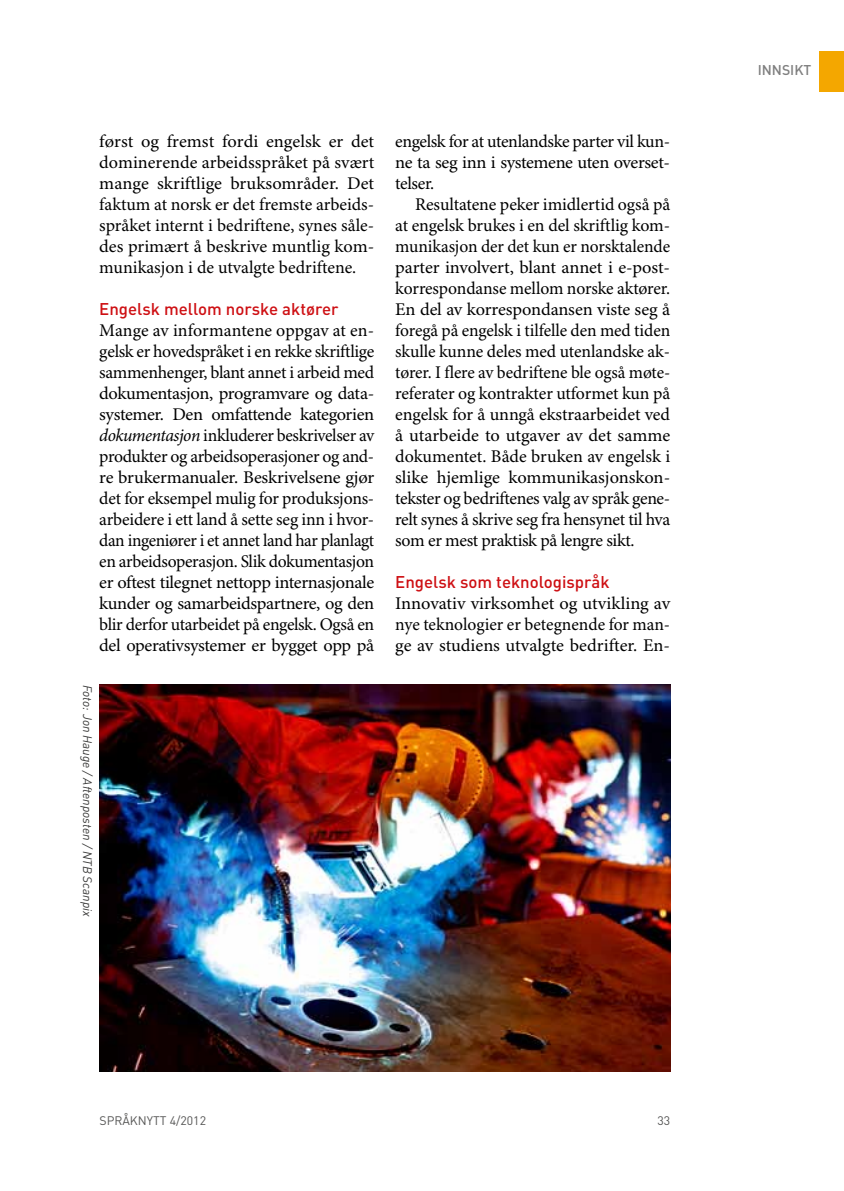
<style>
.page{position:relative;width:844px;height:1191px;background:#fff}
.page>*{position:absolute;margin:0;border:0;box-sizing:border-box;transform-origin:0 0}
.t1{font:17.85px/21px "Minion Pro";letter-spacing:-.01em;color:#000;text-align:justify}
.t2{font:500 16.8px "DIN";color:#ce0f13}
.t3{font:500 14px "DIN";color:#7f7f7f}
.t4{font:italic 12.25px "DIN";color:#3a3a39}
.t5{font:12.25px "DIN";color:#565655}
.s1{font-style:italic}
</style>
<div class="page">
<div style="left:819px;top:51px;width:24px;height:41px;background:#f4a700"></div>
<img style="left:99px;top:685px;width:571px;height:386px">
<p class="t1" style="left:99px;top:132px;width:276px">først og fremst fordi engelsk er det dominerende arbeidsspråket på svært mange skriftlige bruksområder. Det faktum at norsk er det fremste arbeids&shy;språket internt i bedriftene, synes såle&shy;des primært å beskrive muntlig kom&shy;munikasjon i de utvalgte bedriftene.</p>
<p class="t2" style="left:99px;top:298px;width:240px">Engelsk mellom norske aktører</p>
<p class="t1" style="left:99px;top:321px;width:276px">Mange av informantene oppgav at en&shy;gelsk er hovedspråket i en rekke skriftlige sammenhenger, blant annet i arbeid med dokumentasjon, programvare og data&shy;systemer. Den omfattende kategorien <span class="s1">dokumentasjon</span> inkluderer beskrivelser av produkter og arbeidsoperasjoner og and&shy;re brukermanualer. Beskrivelsene gjør det for eksempel mulig for produksjons&shy;arbeidere i ett land å sette seg inn i hvor&shy;dan ingeniører i et annet land har planlagt en arbeidsoperasjon. Slik dokumentasjon er oftest tilegnet nettopp internasjonale kunder og samarbeidspartnere, og den blir derfor utarbeidet på engelsk. Også en del operativsystemer er bygget opp på</p>
<p class="t4" style="left:95px;top:685px;width:233px;rotate:90deg">Foto: Jon Hauge / Aftenposten / NTB Scanpix</p>
<p class="t1" style="left:395px;top:132px;width:276px">engelsk for at utenlandske parter vil kun&shy;ne ta seg inn i systemene uten overset&shy;telser.</p>
<p class="t1" style="left:395px;top:195px;width:276px;text-align:left;text-indent:20px">Resultatene peker imidlertid også på at engelsk brukes i en del skriftlig kom&shy;munikasjon der det kun er norsktalende parter involvert, blant annet i e-post&shy;korrespondanse mellom norske aktører.<br>En del av korrespondansen viste seg å foregå på engelsk i tilfelle den med tiden skulle kunne deles med utenlandske ak&shy;tører. I flere av bedriftene ble også møte&shy;referater og kontrakter utformet kun på engelsk for å unngå ekstraarbeidet ved å utarbeide to utgaver av det samme dokumentet. Både bruken av engelsk i slike hjemlige kommunikasjonskon&shy;tekster og bedriftenes valg av språk gene&shy;relt synes å skrive seg fra hensynet til hva som er mest praktisk på lengre sikt.</p>
<p class="t2" style="left:395px;top:571px;width:216px">Engelsk som teknologispråk</p>
<p class="t1" style="left:395px;top:594px;width:276px">Innovativ virksomhet og utvikling av nye teknologier er betegnende for man&shy;ge av studiens utvalgte bedrifter. En-</p>
<p class="t5" style="left:99px;top:1112px;width:108px">SPRÅKNYTT 4/2012</p>
<p class="t5" style="left:657px;top:1112px;width:14px">33</p>
<p class="t3" style="left:757px;top:61px;width:55px">Innsikt</p>
</div>
